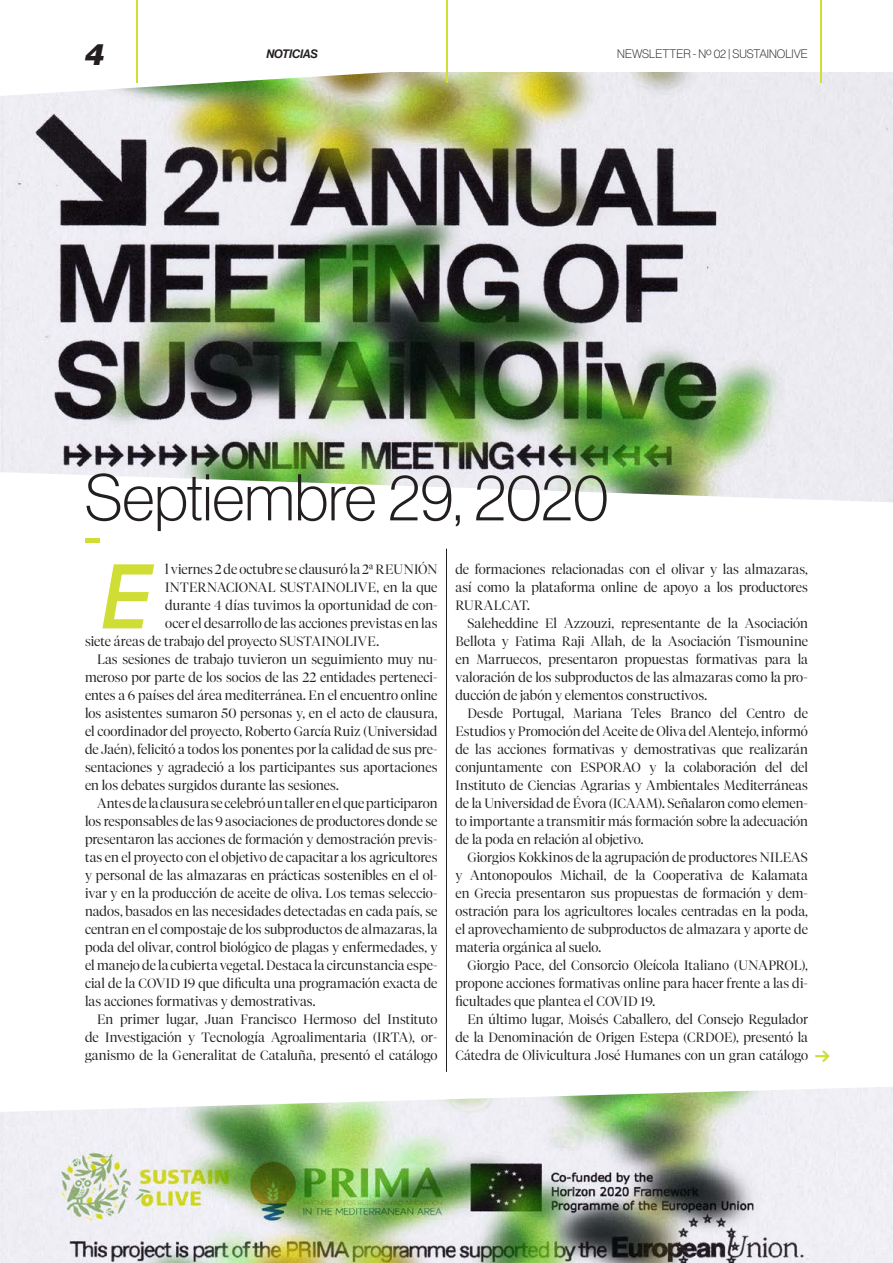
<style>
.page{position:relative;width:893px;height:1263px;background:#fff}
.page>*{position:absolute;margin:0;border:0;box-sizing:border-box;transform-origin:0 0}
.t1{font:italic 86.25px "Antique Olive Std";color:#cfdd35}
.t2{font:100 64.5px "Haas Grot Disp 35";color:#231f20}
.t3{font:italic 900 30px "Haas Grot Disp 96";color:#231f20}
.t4{font:300 13.5px/18px "Tiempos Fine";color:#231f20;text-align:justify}
.t5{font:100 12px "Haas Grot Disp 35";color:#231f20}
.t6{font:italic 500 12px "Haas Grot Disp 66";color:#231f20}
.s1{font-family:"Favorit Pro";font-weight:500;font-size:19.5px;color:#cfdd35}
</style>
<div class="page">
<hr style="left:446px;top:549px;width:1px;height:523px;background:#231f20">
<img style="left:0;top:72px;width:893px;height:430px">
<img style="left:0;top:1087px;width:893px;height:176px">
<div style="left:85px;top:538px;width:14px;height:5px;background:#cfdd35"></div>
<hr style="left:137px;top:0;width:1px;height:82px;background:#cfdd35">
<hr style="left:446px;top:0;width:1px;height:82px;background:#cfdd35">
<hr style="left:821px;top:0;width:1px;height:82px;background:#cfdd35">
<h3 class="t3" style="left:85px;top:37px;width:21px">4</h3>
<p class="t6" style="left:266px;top:47px;width:53px">NOTICIAS</p>
<p class="t5" style="left:617px;top:47px;width:192px">NEWSLETTER - Nº 02 | SUSTAINOLIVE</p>
<h2 class="t2" style="left:85px;top:461px;width:525px">Septiembre 29, 2020</h2>
<p class="t4" style="left:455px;top:560px;width:354px">de formaciones relacionadas con el olivar y las almazaras, así como la plataforma online de apoyo a los productores RURALCAT.</p>
<p class="t4" style="left:455px;top:614px;width:354px;text-indent:12px">Saleheddine El Azzouzi, representante de la Asociación Bellota y Fatima Raji Allah, de la Asociación Tismounine en Marruecos, presentaron propuestas formativas para la valoración de los subproductos de las almazaras como la pro&shy;ducción de jabón y elementos constructivos.</p>
<p class="t4" style="left:455px;top:704px;width:354px;text-indent:12px">Desde Portugal, Mariana Teles Branco del Centro de Estudios y Promoción del Aceite de Oliva del Alentejo, informó de las acciones formativas y demostrativas que realizarán conjuntamente con ESPORAO y la colaboración del del Instituto de Ciencias Agrarias y Ambientales Mediterráneas de la Universidad de Évora (ICAAM). Señalaron como elemen&shy;to importante a transmitir más formación sobre la adecuación de la poda en relación al objetivo.</p>
<p class="t4" style="left:455px;top:848px;width:354px;text-indent:12px">Giorgios Kokkinos de la agrupación de productores NILEAS y Antonopoulos Michail, de la Cooperativa de Kalamata en Grecia presentaron sus propuestas de formación y dem&shy;ostración para los agricultores locales centradas en la poda, el aprovechamiento de subproductos de almazara y aporte de materia orgánica al suelo.</p>
<p class="t4" style="left:455px;top:956px;width:354px;text-indent:12px">Giorgio Pace, del Consorcio Oleícola Italiano (UNAPROL), propone acciones formativas online para hacer frente a las di&shy;ficultades que plantea el COVID 19.</p>
<p class="t4" style="left:455px;top:1010px;width:377px;text-align:left;text-indent:12px">En último lugar, Moisés Caballero, del Consejo Regulador<br>de la Denominación de Origen Estepa (CRDOE), presentó la<br>Cátedra de Olivicultura José Humanes con un gran catálogo <span class="s1">→</span></p>
<h1 class="t1" style="left:97px;top:545px;width:54px">E</h1>
<p class="t4" style="left:165px;top:560px;width:274px">l viernes 2 de octubre se clausuró la 2ª REUNIÓN</p>
<p class="t4" style="left:165px;top:578px;width:274px">INTERNACIONAL SUSTAINOLIVE, en la que</p>
<p class="t4" style="left:165px;top:596px;width:274px">durante 4 días tuvimos la oportunidad de con-</p>
<p class="t4" style="left:165px;top:614px;width:274px">ocer el desarrollo de las acciones previstas en las</p>
<p class="t4" style="left:85px;top:632px;width:296px">siete áreas de trabajo del proyecto SUSTAINOLIVE.</p>
<p class="t4" style="left:97px;top:650px;width:342px">Las sesiones de trabajo tuvieron un seguimiento muy nu-</p>
<p class="t4" style="left:85px;top:668px;width:354px">meroso por parte de los socios de las 22 entidades perteneci-</p>
<p class="t4" style="left:85px;top:686px;width:354px">entes a 6 países del área mediterránea. En el encuentro online</p>
<p class="t4" style="left:85px;top:704px;width:354px">los asistentes sumaron 50 personas y, en el acto de clausura,</p>
<p class="t4" style="left:85px;top:722px;width:354px">el coordinador del proyecto, Roberto García Ruiz (Universidad</p>
<p class="t4" style="left:85px;top:740px;width:354px">de Jaén), felicitó a todos los ponentes por la calidad de sus pre-</p>
<p class="t4" style="left:85px;top:758px;width:354px">sentaciones y agradeció a los participantes sus aportaciones</p>
<p class="t4" style="left:85px;top:776px;width:255px">en los debates surgidos durante las sesiones.</p>
<p class="t4" style="left:97px;top:794px;width:342px">Antes de la clausura se celebró un taller en el que participaron</p>
<p class="t4" style="left:85px;top:812px;width:354px">los responsables de las 9 asociaciones de productores donde se</p>
<p class="t4" style="left:85px;top:830px;width:354px">presentaron las acciones de formación y demostración previs-</p>
<p class="t4" style="left:85px;top:848px;width:354px">tas en el proyecto con el objetivo de capacitar a los agricultores</p>
<p class="t4" style="left:85px;top:866px;width:354px">y personal de las almazaras en prácticas sostenibles en el ol-</p>
<p class="t4" style="left:85px;top:884px;width:354px">ivar y en la producción de aceite de oliva. Los temas seleccio-</p>
<p class="t4" style="left:85px;top:902px;width:354px">nados, basados en las necesidades detectadas en cada país, se</p>
<p class="t4" style="left:85px;top:920px;width:354px">centran en el compostaje de los subproductos de almazaras, la</p>
<p class="t4" style="left:85px;top:938px;width:354px">poda del olivar, control biológico de plagas y enfermedades, y</p>
<p class="t4" style="left:85px;top:956px;width:354px">el manejo de la cubierta vegetal. Destaca la circunstancia espe-</p>
<p class="t4" style="left:85px;top:974px;width:354px">cial de la COVID 19 que dificulta una programación exacta de</p>
<p class="t4" style="left:85px;top:992px;width:232px">las acciones formativas y demostrativas.</p>
<p class="t4" style="left:97px;top:1010px;width:342px">En primer lugar, Juan Francisco Hermoso del Instituto</p>
<p class="t4" style="left:85px;top:1028px;width:354px">de Investigación y Tecnología Agroalimentaria (IRTA), or-</p>
<p class="t4" style="left:85px;top:1046px;width:354px">ganismo de la Generalitat de Cataluña, presentó el catálogo</p>
</div>
